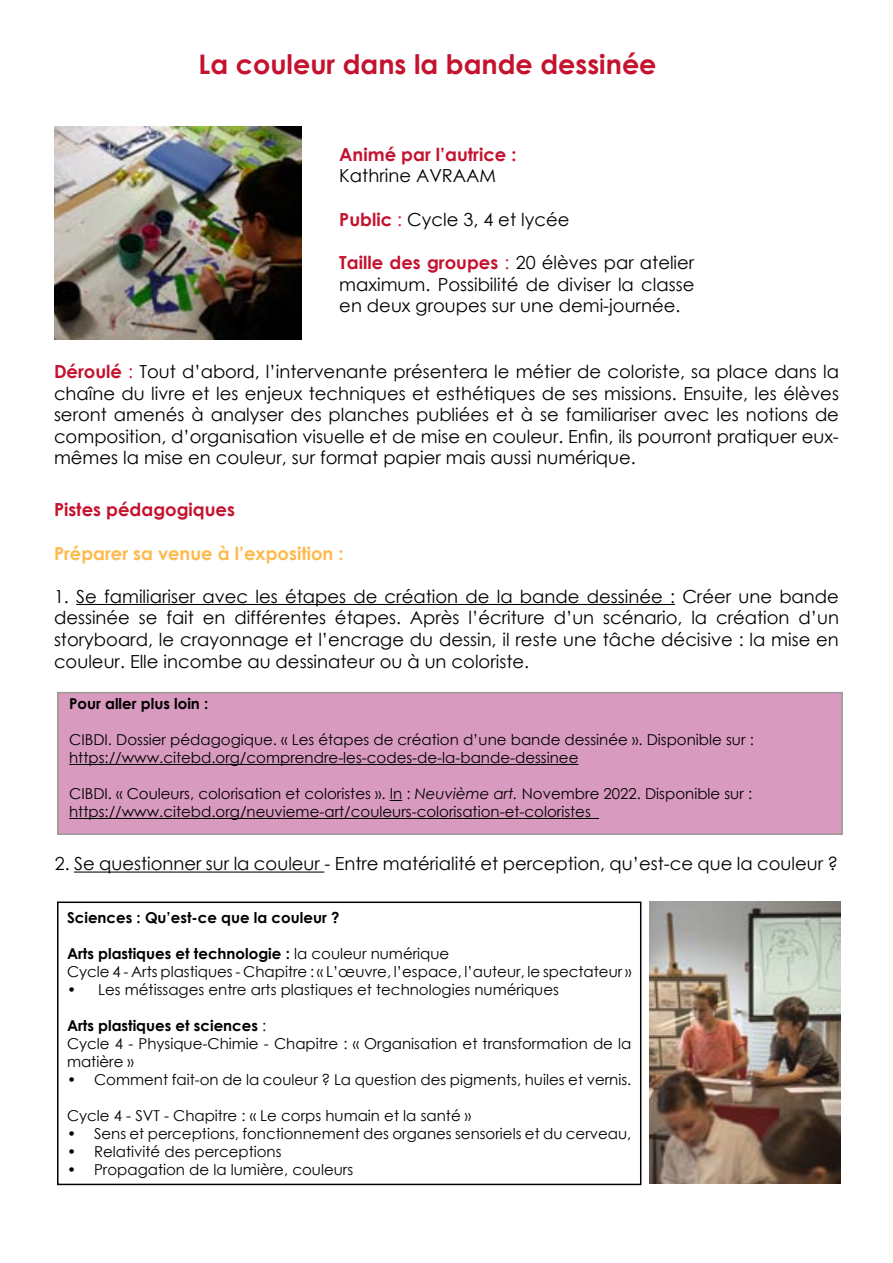
<style>
.page{position:relative;width:893px;height:1263px;background:#fff}
.page>*{position:absolute;margin:0;border:0;box-sizing:border-box;transform-origin:0 0}
.t1{font:700 27px "Century Gothic";color:#c4122f}
.t2{font:18px/21.6px "Century Gothic";color:#000;text-align:justify}
.t3{font:700 18px "Century Gothic";color:#c4122f}
.t4{font:700 18px "Century Gothic";color:#fdba4d}
.t5{font:15px/18px "Century Gothic";color:#000}
.t6{font:700 15px "Century Gothic";color:#000}
.s1{font-weight:700;color:#c4122f}
.s2{color:#c4122f}
.s3{font-style:italic}
.s4{font-weight:700}
</style>
<div class="page">
<img style="left:54px;top:126px;width:248px;height:214px">
<hr style="left:76px;top:604px;width:599px;height:1px;background:#000">
<div style="left:58px;top:693px;width:784px;height:141px;background:#d89abf"></div>
<hr style="left:69px;top:764px;width:509px;height:1px;background:#000">
<svg style="left:390px;top:800px;width:12px;height:1px"></svg>
<hr style="left:69px;top:818px;width:530px;height:1px;background:#000">
<hr style="left:74px;top:871px;width:250px;height:1px;background:#000">
<div style="left:57px;top:901px;width:584px;height:284px;border:2px solid #000"></div>
<img style="left:649px;top:901px;width:191px;height:282px">
<h1 class="t1" style="left:199px;top:44px;width:459px">La couleur dans la bande dessinée</h1>
<p class="t3" style="left:339px;top:141px;width:179px">Animé par l’autrice :</p>
<p class="t2" style="left:339px;top:165px;width:158px">Kathrine AVRAAM</p>
<p class="t2" style="left:339px;top:208px;width:232px"><span class="s1">Public</span> <span class="s2">:</span> Cycle 3, 4 et lycée</p>
<p class="t2" style="left:339px;top:251px;width:357px"><span class="s1">Taille des groupes</span> <span class="s2">:</span> 20 élèves par atelier maximum. Possibilité de diviser la classe en deux groupes sur une demi-journée.</p>
<p class="t2" style="left:54px;top:360px;width:786px"><span class="s1">Déroulé</span> <span class="s2">:</span> Tout d’abord, l’intervenante présentera le métier de coloriste, sa place dans la chaîne du livre et les enjeux techniques et esthétiques de ses missions. Ensuite, les élèves seront amenés à analyser des planches publiées et à se familiariser avec les notions de composition, d’organisation visuelle et de mise en couleur. Enfin, ils pourront pratiquer eux&shy;mêmes la mise en couleur, sur format papier mais aussi numérique.</p>
<p class="t3" style="left:54px;top:496px;width:183px">Pistes pédagogiques</p>
<p class="t4" style="left:54px;top:539px;width:291px">Préparer sa venue à l’exposition :</p>
<p class="t2" style="left:54px;top:585px;width:786px">1. Se familiariser avec les étapes de création de la bande dessinée : Créer une bande dessinée se fait en différentes étapes. Après l’écriture d’un scénario, la création d’un storyboard, le crayonnage et l’encrage du dessin, il reste une tâche décisive : la mise en couleur. Elle incombe au dessinateur ou à un coloriste.</p>
<p class="t6" style="left:69px;top:692px;width:141px">Pour aller plus loin :</p>
<p class="t5" style="left:69px;top:730px;width:686px">CIBDI. Dossier pédagogique. « Les étapes de création d’une bande dessinée ». Disponible sur : https://www.citebd.org/comprendre-les-codes-de-la-bande-dessinee</p>
<p class="t5" style="left:69px;top:784px;width:685px">CIBDI. « Couleurs, colorisation et coloristes ». In : <span class="s3">Neuvième art.</span> Novembre 2022. Disponible sur : https://www.citebd.org/neuvieme-art/couleurs-colorisation-et-coloristes</p>
<p class="t2" style="left:55px;top:853px;width:785px">2. Se questionner sur la couleur - Entre matérialité et perception, qu’est-ce que la couleur ?</p>
<p class="t6" style="left:67px;top:906px;width:274px">Sciences : Qu’est-ce que la couleur ?</p>
<p class="t5" style="left:67px;top:944px;width:566px"><span class="s4">Arts plastiques et technologie :</span> la couleur numérique<br>Cycle 4 - Arts plastiques - Chapitre : « L’œuvre, l’espace, l’auteur, le spectateur »</p>
<p class="t5" style="left:67px;top:980px;width:493px">• Les métissages entre arts plastiques et technologies numériques</p>
<p class="t5" style="left:67px;top:1016px;width:566px"><span class="s4">Arts plastiques et sciences</span> :<br>Cycle 4 - Physique-Chimie - Chapitre : « Organisation et transformation de la matière »</p>
<p class="t5" style="left:67px;top:1070px;width:566px">• Comment fait-on de la couleur ? La question des pigments, huiles et vernis.</p>
<p class="t5" style="left:67px;top:1106px;width:406px">Cycle 4 - SVT - Chapitre : « Le corps humain et la santé »</p>
<p class="t5" style="left:67px;top:1124px;width:566px">• Sens et perceptions, fonctionnement des organes sensoriels et du cerveau,</p>
<p class="t5" style="left:67px;top:1142px;width:216px">• Relativité des perceptions</p>
<p class="t5" style="left:67px;top:1160px;width:288px">• Propagation de la lumière, couleurs</p>
</div>
